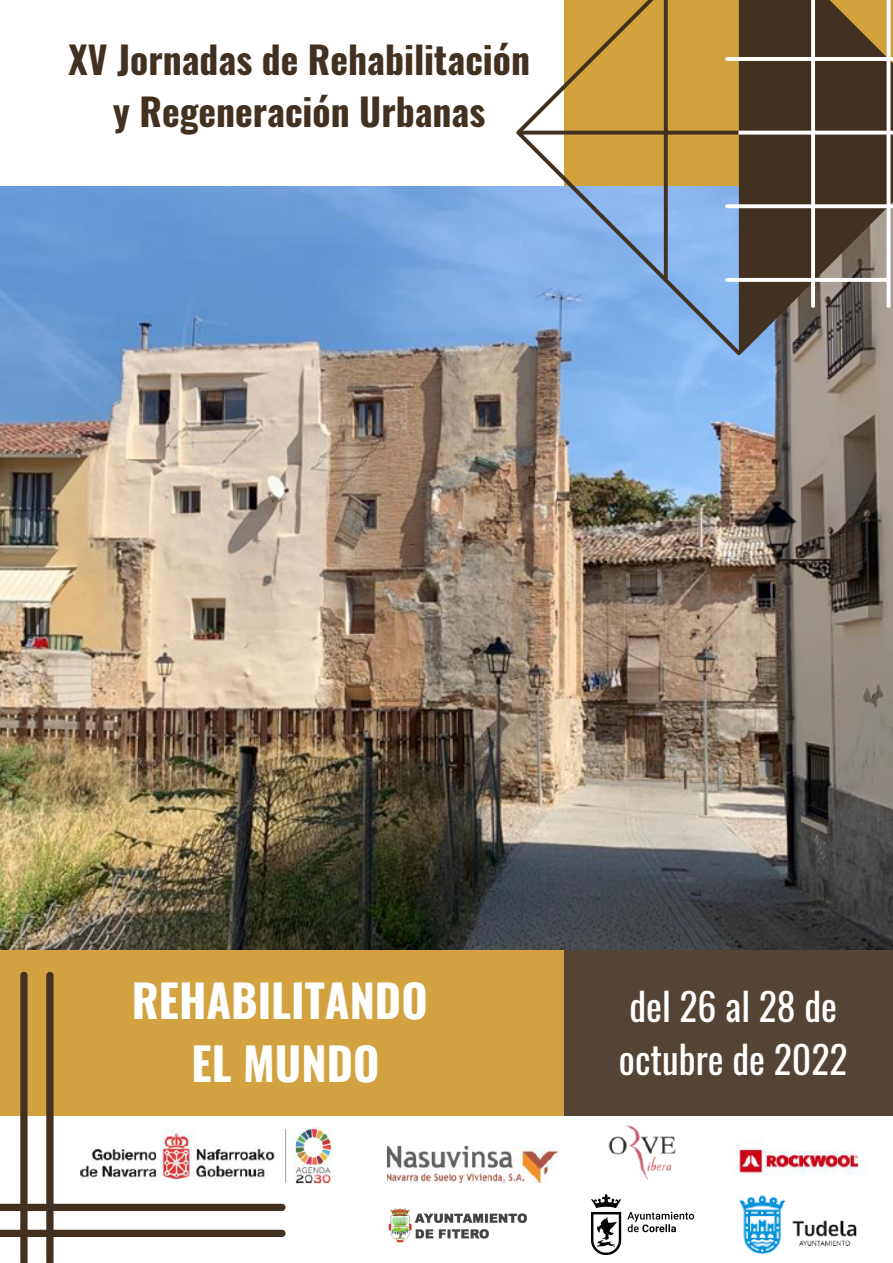
<style>
.page{position:relative;width:893px;height:1263px;background:#fff}
.page>*{position:absolute;margin:0;border:0;box-sizing:border-box;transform-origin:0 0}
.t1{font:700 45px/63px "Oswald";color:#fff;text-align:center}
.t2{font:37.8px/52.9px "Oswald";color:#fff}
.t3{font:700 37.5px/52.3px "Oswald";color:#423021;text-align:center}
</style>
<div class="page">
<img style="left:0;top:187px;width:893px;height:763px">
<svg style="left:516px;top:0;width:377px;height:355px;background:#a4a598"></svg>
<svg style="left:725px;top:0;width:168px;height:308px;background:#645440"></svg>
<img style="left:285px;top:1125px;width:578px;height:59px">
<img style="left:388px;top:1208px;width:140px;height:34px">
<div style="left:0;top:950px;width:564px;height:165px;background:#d1a13c"></div>
<svg style="left:0;top:972px;width:285px;height:291px;fill:#d1a23f"></svg>
<div style="left:564px;top:950px;width:329px;height:165px;background:#514232"></div>
<img style="left:591px;top:1194px;width:102px;height:60px">
<img style="left:739px;top:1195px;width:47px;height:60px">
<img style="left:781px;top:1215px;width:76px;height:39px">
<p class="t3" style="left:68px;top:32px;width:463px">XV Jornadas de Rehabilitación y Regeneración Urbanas</p>
<p class="t1" style="left:132px;top:967px;width:297px">REHABILITANDO<br>EL MUNDO</p>
<p class="t2" style="left:619px;top:978px;width:230px">del 26 al 28 de octubre de 2022</p>
</div>
